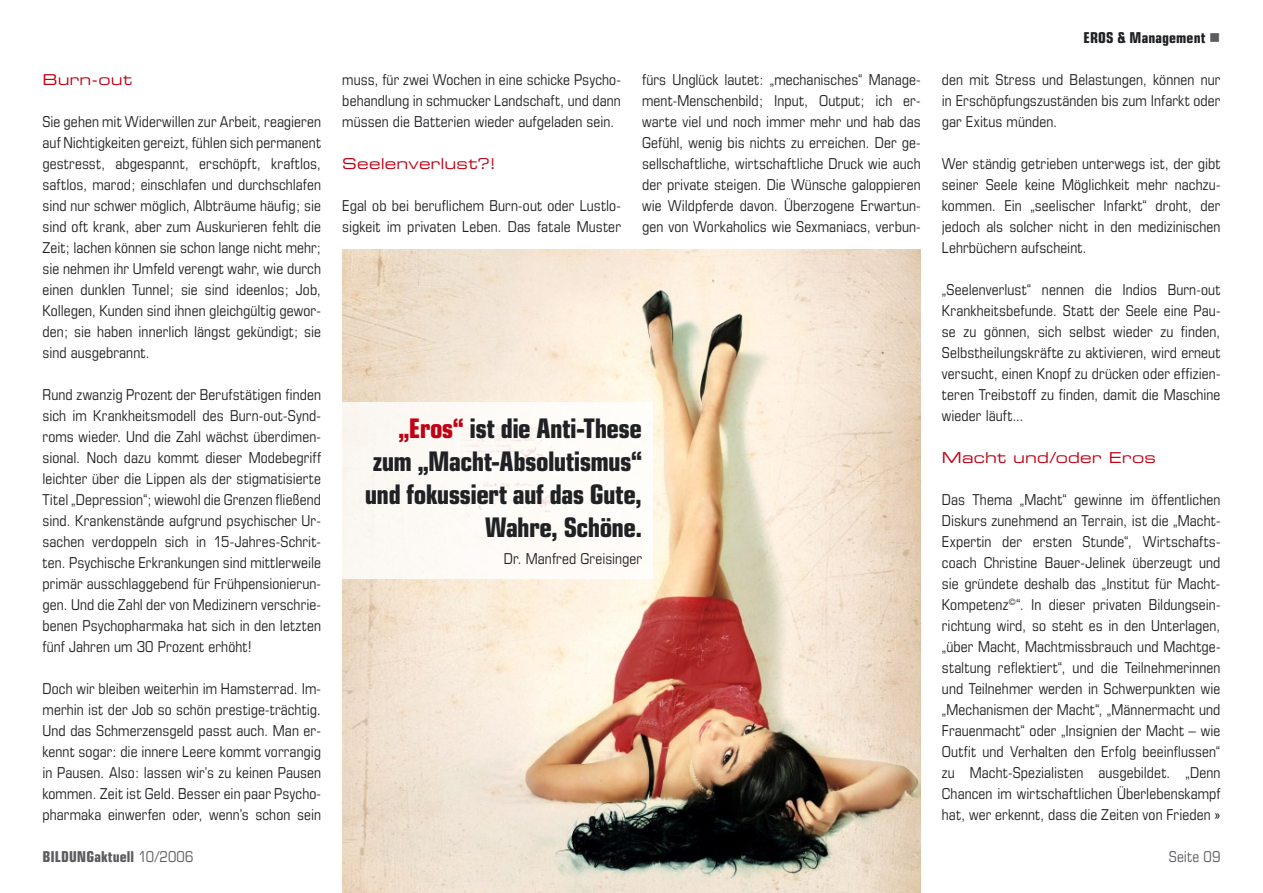
<style>
.page{position:relative;width:1263px;height:893px;background:#fff}
.page>*{position:absolute;margin:0;border:0;box-sizing:border-box;transform-origin:0 0}
.t1{font:700 condensed 27px/33px "Eurostile";letter-spacing:-.025em;color:#202124;text-align:right}
.t2{font:condensed 15px/21px "Eurostile";letter-spacing:.005em;color:#202124;text-align:justify}
.Zwischenüberschrift{font:15px "Eurostile Extended Two";letter-spacing:.01em;color:#c10014}
.t3{font:700 condensed 15px "Eurostile";letter-spacing:.005em;color:#5c5b60}
.t4{font:700 condensed 15px "Eurostile";letter-spacing:.005em;color:#202124}
.t5{font:condensed 15px "Eurostile";letter-spacing:.01em;color:#5c5b60}
.s1{color:#5c5b60}
.s2{color:#c10014}
.s3{font-weight:400}
</style>
<div class="page">
<img style="left:342px;top:250px;width:579px;height:643px">
<div style="left:342px;top:402px;width:311px;height:176px;background:#fefbf7"></div>
<p class="Zwischenüberschrift" style="left:43px;top:69px;width:91px">Burn-out</p>
<p class="t2" style="left:43px;top:111px;width:280px">Sie gehen mit Widerwillen zur Arbeit, reagieren auf Nichtigkeiten gereizt, fühlen sich permanent gestresst, abgespannt, erschöpft, kraftlos, saftlos, marod; einschlafen und durchschlafen sind nur schwer möglich, Albträume häufig; sie sind oft krank, aber zum Auskurieren fehlt die Zeit; lachen können sie schon lange nicht mehr; sie nehmen ihr Umfeld verengt wahr, wie durch einen dunklen Tunnel; sie sind ideenlos; Job, Kollegen, Kunden sind ihnen gleichgültig gewor&shy;den; sie haben innerlich längst gekündigt; sie sind ausgebrannt.</p>
<p class="t2" style="left:43px;top:384px;width:280px">Rund zwanzig Prozent der Berufstätigen finden sich im Krankheitsmodell des Burn-out-Synd&shy;roms wieder. Und die Zahl wächst überdimen&shy;sional. Noch dazu kommt dieser Modebegriff leichter über die Lippen als der stigmatisierte Titel „Depression“; wiewohl die Grenzen fließend sind. Krankenstände aufgrund psychischer Ur&shy;sachen verdoppeln sich in 15-Jahres-Schrit&shy;ten. Psychische Erkrankungen sind mittlerweile primär ausschlaggebend für Frühpensionierun&shy;gen. Und die Zahl der von Medizinern verschrie&shy;benen Psychopharmaka hat sich in den letzten fünf Jahren um 30 Prozent erhöht!</p>
<p class="t2" style="left:43px;top:678px;width:280px">Doch wir bleiben weiterhin im Hamsterrad. Im&shy;merhin ist der Job so schön prestige-trächtig.<br>Und das Schmerzensgeld passt auch. Man er&shy;kennt sogar: die innere Leere kommt vorrangig in Pausen. Also: lassen wir’s zu keinen Pausen kommen. Zeit ist Geld. Besser ein paar Psycho&shy;pharmaka einwerfen oder, wenn’s schon sein</p>
<p class="t4" style="left:1084px;top:28px;width:138px">EROS &amp; Management <span class="s1">■</span></p>
<p class="t2" style="left:342px;top:69px;width:280px">muss, für zwei Wochen in eine schicke Psycho&shy;behandlung in schmucker Landschaft, und dann müssen die Batterien wieder aufgeladen sein.</p>
<p class="Zwischenüberschrift" style="left:342px;top:153px;width:156px">Seelenverlust?!</p>
<p class="t2" style="left:342px;top:195px;width:280px">Egal ob bei beruflichem Burn-out oder Lustlo&shy;sigkeit im privaten Leben. Das fatale Muster</p>
<p class="t2" style="left:642px;top:69px;width:280px">fürs Unglück lautet: „mechanisches“ Manage&shy;ment-Menschenbild; Input, Output; ich er&shy;warte viel und noch immer mehr und hab das Gefühl, wenig bis nichts zu erreichen. Der ge&shy;sellschaftliche, wirtschaftliche Druck wie auch der private steigen. Die Wünsche galoppieren wie Wildpferde davon. Überzogene Erwartun&shy;gen von Workaholics wie Sexmaniacs, verbun-</p>
<p class="t2" style="left:942px;top:69px;width:280px">den mit Stress und Belastungen, können nur in Erschöpfungszuständen bis zum Infarkt oder gar Exitus münden.</p>
<p class="t2" style="left:942px;top:153px;width:280px">Wer ständig getrieben unterwegs ist, der gibt seiner Seele keine Möglichkeit mehr nachzu&shy;kommen. Ein „seelischer Infarkt“ droht, der jedoch als solcher nicht in den medizinischen Lehrbüchern aufscheint.</p>
<p class="t2" style="left:942px;top:279px;width:280px">„Seelenverlust“ nennen die Indios Burn-out Krankheitsbefunde. Statt der Seele eine Pau&shy;se zu gönnen, sich selbst wieder zu finden, Selbstheilungskräfte zu aktivieren, wird erneut versucht, einen Knopf zu drücken oder effizien&shy;teren Treibstoff zu finden, damit die Maschine wieder läuft...</p>
<p class="Zwischenüberschrift" style="left:942px;top:447px;width:215px">Macht und/oder Eros</p>
<p class="t2" style="left:942px;top:489px;width:280px">Das Thema „Macht“ gewinne im öffentlichen Diskurs zunehmend an Terrain, ist die „Macht-Expertin der ersten Stunde“, Wirtschafts&shy;coach Christine Bauer-Jelinek überzeugt und sie gründete deshalb das „Institut für Macht-Kompetenz<sup>©</sup>“. In dieser privaten Bildungsein&shy;richtung wird, so steht es in den Unterlagen, „über Macht, Machtmissbrauch und Machtge&shy;staltung reflektiert“, und die Teilnehmerinnen und Teilnehmer werden in Schwerpunkten wie „Mechanismen der Macht“, „Männermacht und Frauenmacht“ oder „Insignien der Macht – wie Outfit und Verhalten den Erfolg beeinflussen“ zu Macht-Spezialisten ausgebildet. „Denn Chancen im wirtschaftlichen Überlebenskampf hat, wer erkennt, dass die Zeiten von Frieden »</p>
<p class="t1" style="left:365px;top:412px;width:279px"><span class="s2">„Eros“</span> ist die Anti-These zum „Macht-Absolutismus“ und fokussiert auf das Gute,<br>Wahre, Schöne.</p>
<p class="t2" style="left:504px;top:548px;width:140px">Dr. Manfred Greisinger</p>
<p class="t3" style="left:43px;top:848px;width:152px">BILDUNGaktuell <span class="s3">10/2006</span></p>
<p class="t5" style="left:1169px;top:848px;width:53px">Seite 09</p>
</div>
